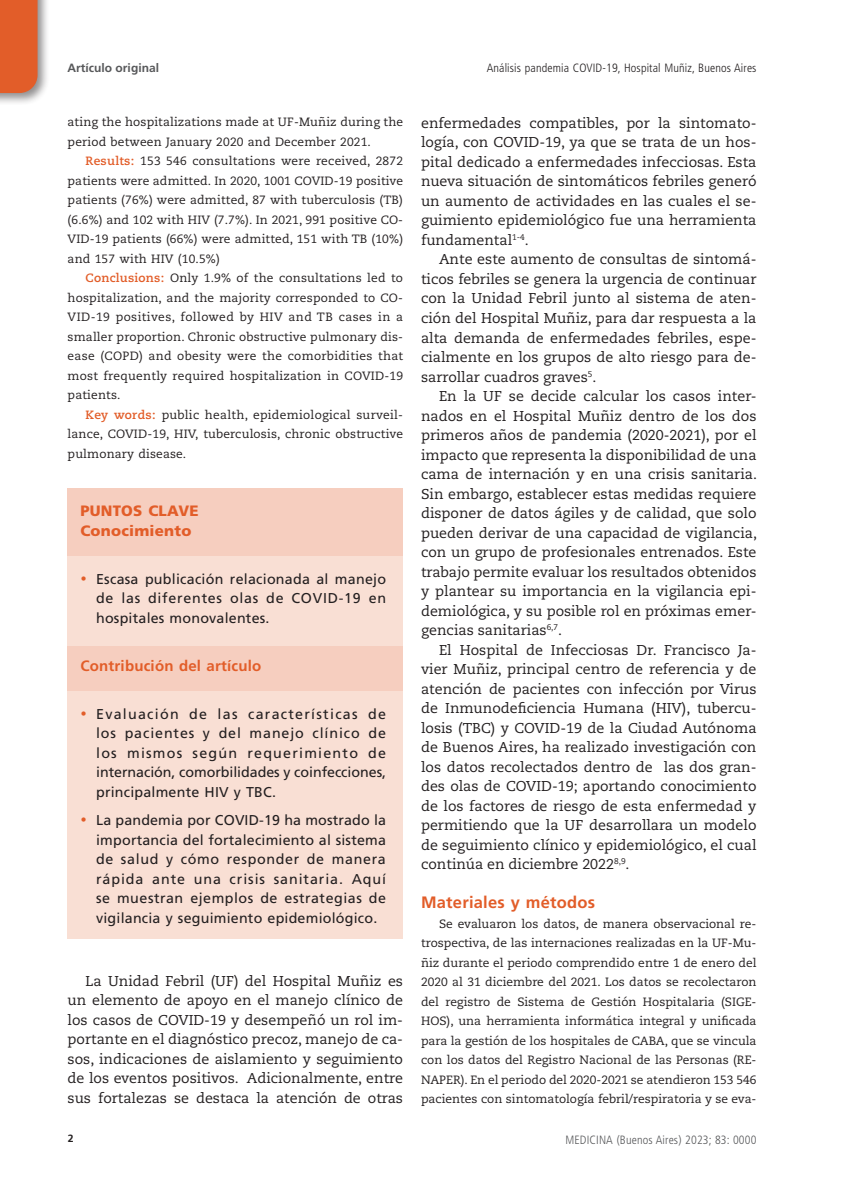
<style>
.page{position:relative;width:851px;height:1191px;background:#fff}
.page>*{position:absolute;margin:0;border:0;box-sizing:border-box;transform-origin:0 0}
.subtit-texto{font:700 16.5px "Frutiger LT Std";letter-spacing:.015em;color:#e25d29}
.subtit-Puntos_clave{font:900 15px "Frutiger LT Std";letter-spacing:.015em;color:#e25d29}
.subtit-Puntos_clave-2{font:700 15px "Frutiger LT Std";letter-spacing:.015em;color:#e25d29}
.texto1{font:14.25px/19.5px "Caecilia LT Std";color:#231f20;text-align:justify}
.texto-Pto_clave{font:14.25px/19.5px "Frutiger LT Std";letter-spacing:.015em;color:#231f20;text-align:justify}
.abstract{font:12px/19.5px "Caecilia LT Std";letter-spacing:.015em;color:#231f20;text-align:justify}
.texto2{font:12px/19.5px "Caecilia LT Std";color:#231f20;text-align:justify}
.t1{font:300 condensed 12px "Frutiger LT Std";letter-spacing:.01em;color:#231f20}
.t2{font:300 condensed 12px "Frutiger LT Std";letter-spacing:.01em;color:#57585a}
.t3{font:700 12px "Frutiger LT Std";color:#57585a}
.t4{font:700 10.5px "Frutiger LT Std";color:#231f20}
.s1{font-weight:700;color:#e25d29}
.s2{font-family:"Zapf Chancery IT Cby BT";font-weight:500;font-style:italic;color:#e25d29}
</style>
<div class="page">
<div style="left:0;top:0;width:50px;height:105px;background:#231f20;opacity:.5"></div>
<div style="left:0;top:0;width:38px;height:93px;background:#e25d29"></div>
<div style="left:68px;top:488px;width:335px;height:32px;background:#f6cebf"></div>
<div style="left:68px;top:507px;width:335px;height:32px;background:#f6cebf"></div>
<div style="left:68px;top:527px;width:335px;height:32px;background:#f6cebf"></div>
<div style="left:68px;top:556px;width:335px;height:83px;background:#f9dfd4"></div>
<div style="left:68px;top:614px;width:335px;height:44px;background:#f9dfd4"></div>
<div style="left:68px;top:647px;width:335px;height:32px;background:#f6cebf"></div>
<div style="left:68px;top:666px;width:335px;height:32px;background:#f6cebf"></div>
<div style="left:68px;top:691px;width:335px;height:122px;background:#f9dfd4"></div>
<div style="left:68px;top:797px;width:335px;height:142px;background:#f9dfd4"></div>
<p class="t3" style="left:68px;top:61px;width:93px">Artículo original</p>
<p class="t1" style="left:486px;top:61px;width:271px">Análisis pandemia COVID-19, Hospital Muñiz, Buenos Aires</p>
<p class="abstract" style="left:68px;top:112px;width:337px">ating the hospitalizations made at UF-Muñiz during the period between January 2020 and December 2021.</p>
<p class="abstract" style="left:68px;top:151px;width:337px;text-indent:18px"><span class="s1">Results:</span> 153 546 consultations were received, 2872 patients were admitted. In 2020, 1001 COVID-19 positive patients (76%) were admitted, 87 with tuberculosis (TB) (6.6%) and 102 with HIV (7.7%). In 2021, 991 positive CO-VID-19 patients (66%) were admitted, 151 with TB (10%) and 157 with HIV (10.5%)</p>
<p class="abstract" style="left:68px;top:268px;width:337px;text-indent:18px"><span class="s1">Conclusions:</span> Only 1.9% of the consultations led to hospitalization, and the majority corresponded to CO-VID-19 positives, followed by HIV and TB cases in a smaller proportion. Chronic obstructive pulmonary dis&shy;ease (COPD) and obesity were the comorbidities that most frequently required hospitalization in COVID-19 patients.</p>
<p class="abstract" style="left:68px;top:405px;width:337px;text-indent:18px"><span class="s1">Key words:</span> public health, epidemiological surveil&shy;lance, COVID-19, HIV, tuberculosis, chronic obstructive pulmonary disease.</p>
<p class="subtit-Puntos_clave" style="left:80px;top:502px;width:120px">PUNTOS CLAVE</p>
<p class="subtit-Puntos_clave" style="left:80px;top:521px;width:112px">Conocimiento</p>
<p class="texto-Pto_clave" style="left:96px;top:569px;width:291px;text-indent:-17px"><span class="s2">•</span> Escasa publicación relacionada al manejo de las diferentes olas de COVID-19 en hospitales monovalentes.</p>
<p class="subtit-Puntos_clave-2" style="left:80px;top:657px;width:182px">Contribución del artículo</p>
<p class="texto-Pto_clave" style="left:96px;top:704px;width:291px;text-indent:-17px"><span class="s2">•</span> Evaluación de las características de los pacientes y del manejo clínico de los mismos según requerimiento de internación, comorbilidades y coinfecciones, principalmente HIV y TBC.</p>
<p class="texto-Pto_clave" style="left:96px;top:811px;width:291px;text-indent:-17px"><span class="s2">•</span> La pandemia por COVID-19 ha mostrado la importancia del fortalecimiento al sistema de salud y cómo responder de manera rápida ante una crisis sanitaria. Aquí se muestran ejemplos de estrategias de vigilancia y seguimiento epidemiológico.</p>
<p class="texto1" style="left:68px;top:971px;width:337px;text-indent:18px">La Unidad Febril (UF) del Hospital Muñiz es un elemento de apoyo en el manejo clínico de los casos de COVID-19 y desempeñó un rol im&shy;portante en el diagnóstico precoz, manejo de ca&shy;sos, indicaciones de aislamiento y seguimiento de los eventos positivos. Adicionalmente, entre sus fortalezas se destaca la atención de otras</p>
<p class="texto1" style="left:421px;top:113px;width:337px">enfermedades compatibles, por la sintomato&shy;logía, con COVID-19, ya que se trata de un hos&shy;pital dedicado a enfermedades infecciosas. Esta nueva situación de sintomáticos febriles generó un aumento de actividades en las cuales el se&shy;guimiento epidemiológico fue una herramienta fundamental<sup>1-4</sup>.</p>
<p class="texto1" style="left:421px;top:250px;width:337px;text-indent:18px">Ante este aumento de consultas de sintomá&shy;ticos febriles se genera la urgencia de continuar con la Unidad Febril junto al sistema de aten&shy;ción del Hospital Muñiz, para dar respuesta a la alta demanda de enfermedades febriles, espe&shy;cialmente en los grupos de alto riesgo para de&shy;sarrollar cuadros graves<sup>5</sup>.</p>
<p class="texto1" style="left:421px;top:386px;width:337px;text-indent:18px">En la UF se decide calcular los casos inter&shy;nados en el Hospital Muñiz dentro de los dos primeros años de pandemia (2020-2021), por el impacto que representa la disponibilidad de una cama de internación y en una crisis sanitaria.<br>Sin embargo, establecer estas medidas requiere disponer de datos ágiles y de calidad, que solo pueden derivar de una capacidad de vigilancia, con un grupo de profesionales entrenados. Este trabajo permite evaluar los resultados obtenidos y plantear su importancia en la vigilancia epi&shy;demiológica, y su posible rol en próximas emer&shy;gencias sanitarias<sup>6,7</sup>.</p>
<p class="texto1" style="left:421px;top:640px;width:337px;text-indent:18px">El Hospital de Infecciosas Dr. Francisco Ja&shy;vier Muñiz, principal centro de referencia y de atención de pacientes con infección por Virus de Inmunodeficiencia Humana (HIV), tubercu&shy;losis (TBC) y COVID-19 de la Ciudad Autónoma de Buenos Aires, ha realizado investigación con los datos recolectados dentro de las dos gran&shy;des olas de COVID-19; aportando conocimiento de los factores de riesgo de esta enfermedad y permitiendo que la UF desarrollara un modelo de seguimiento clínico y epidemiológico, el cual continúa en diciembre 2022<sup>8,9</sup>.</p>
<p class="subtit-texto" style="left:421px;top:892px;width:176px">Materiales y métodos</p>
<p class="texto2" style="left:421px;top:914px;width:337px;text-indent:18px">Se evaluaron los datos, de manera observacional re&shy;trospectiva, de las internaciones realizadas en la UF-Mu&shy;ñiz durante el periodo comprendido entre 1 de enero del 2020 al 31 diciembre del 2021. Los datos se recolectaron del registro de Sistema de Gestión Hospitalaria (SIGE-HOS), una herramienta informática integral y unificada para la gestión de los hospitales de CABA, que se vincula con los datos del Registro Nacional de las Personas (RE-NAPER). En el periodo del 2020-2021 se atendieron 153 546 pacientes con sintomatología febril/respiratoria y se eva-</p>
<p class="t4" style="left:68px;top:1132px;width:7px">2</p>
<p class="t2" style="left:565px;top:1132px;width:192px">MEDICINA (Buenos Aires) 2023; 83: 0000</p>
</div>
